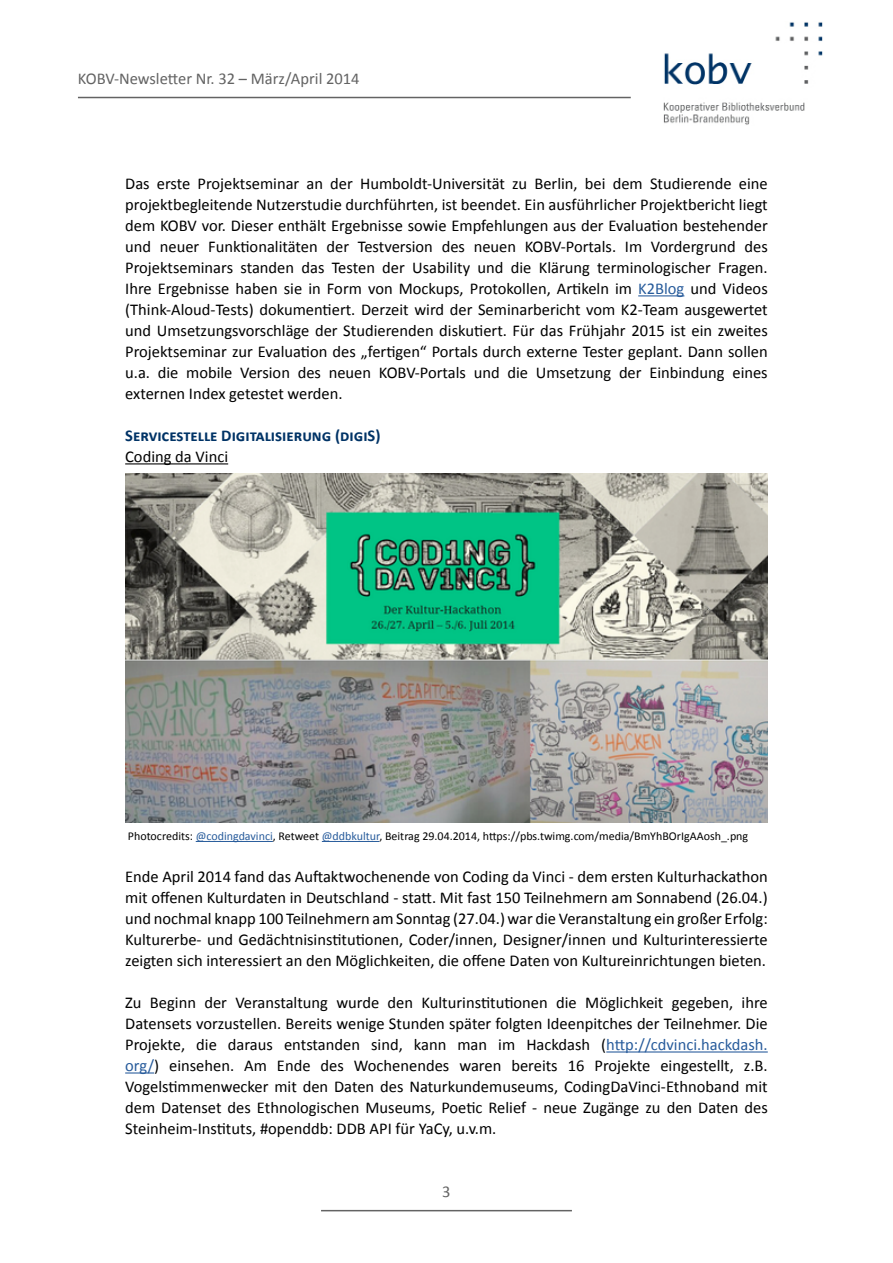
<style>
.page{position:relative;width:893px;height:1263px;background:#fff}
.page>*{position:absolute;margin:0;border:0;box-sizing:border-box;transform-origin:0 0}
.t1{font:16.5px/21px "Calibri";color:#000;text-align:justify}
.t2{font:16.5px "Calibri";color:#636363}
.t3{font:700 16.5px "Calibri";color:#036}
.t4{font:12px "Calibri";color:#000}
.s1{color:#275b9b}
</style>
<div class="page">
<img style="left:663px;top:22px;width:160px;height:103px">
<hr style="left:78px;top:97px;width:553px;height:1px;background:#636363">
<hr style="left:321px;top:1210px;width:251px;height:1px;background:#636363">
<hr style="left:638px;top:295px;width:46px;height:1px;background:#275b9b">
<hr style="left:125px;top:463px;width:103px;height:1px;background:#000">
<hr style="left:606px;top:1051px;width:162px;height:1px;background:#275b9b">
<svg style="left:125px;top:1072px;width:29px;height:1px"></svg>
<img style="left:125px;top:473px;width:643px;height:349px">
<hr style="left:196px;top:841px;width:77px;height:1px;background:#275b9b">
<hr style="left:322px;top:841px;width:57px;height:1px;background:#275b9b">
<p class="t2" style="left:78px;top:67px;width:283px">KOBV-Newsletter Nr. 32 – März/April 2014</p>
<p class="t1" style="left:125px;top:173px;width:644px">Das erste Projektseminar an der Humboldt-Universität zu Berlin, bei dem Studierende eine projektbegleitende Nutzerstudie durchführten, ist beendet. Ein ausführlicher Projektbericht liegt dem KOBV vor. Dieser enthält Ergebnisse sowie Empfehlungen aus der Evaluation bestehender und neuer Funktionalitäten der Testversion des neuen KOBV-Portals. Im Vordergrund des Projektseminars standen das Testen der Usability und die Klärung terminologischer Fragen.<br>Ihre Ergebnisse haben sie in Form von Mockups, Protokollen, Artikeln im <span class="s1">K2Blog</span> und Videos (Think-Aloud-Tests) dokumentiert. Derzeit wird der Seminarbericht vom K2-Team ausgewertet und Umsetzungsvorschläge der Studierenden diskutiert. Für das Frühjahr 2015 ist ein zweites Projektseminar zur Evaluation des „fertigen“ Portals durch externe Tester geplant. Dann sollen u.a. die mobile Version des neuen KOBV-Portals und die Umsetzung der Einbindung eines externen Index getestet werden.</p>
<p class="t3" style="left:125px;top:424px;width:257px">Servicestelle Digitalisierung (digiS)</p>
<p class="t1" style="left:125px;top:446px;width:104px">Coding da Vinci</p>
<p class="t4" style="left:128px;top:828px;width:622px">Photocredits: <span class="s1">@codingdavinci</span>, Retweet <span class="s1">@ddbkultur</span>, Beitrag 29.04.2014, https://pbs.twimg.com/media/BmYhBOrIgAAosh_.png</p>
<p class="t1" style="left:125px;top:866px;width:644px">Ende April 2014 fand das Auftaktwochenende von Coding da Vinci - dem ersten Kulturhackathon mit offenen Kulturdaten in Deutschland - statt. Mit fast 150 Teilnehmern am Sonnabend (26.04.) und nochmal knapp 100 Teilnehmern am Sonntag (27.04.) war die Veranstaltung ein großer Erfolg:<br>Kulturerbe- und Gedächtnisinstitutionen, Coder/innen, Designer/innen und Kulturinteressierte zeigten sich interessiert an den Möglichkeiten, die offene Daten von Kultureinrichtungen bieten.</p>
<p class="t1" style="left:125px;top:992px;width:644px">Zu Beginn der Veranstaltung wurde den Kulturinstitutionen die Möglichkeit gegeben, ihre Datensets vorzustellen. Bereits wenige Stunden später folgten Ideenpitches der Teilnehmer. Die Projekte, die daraus entstanden sind, kann man im Hackdash (<span class="s1">http://cdvinci.hackdash. org/</span>) einsehen. Am Ende des Wochenendes waren bereits 16 Projekte eingestellt, z.B.<br>Vogelstimmenwecker mit den Daten des Naturkundemuseums, CodingDaVinci-Ethnoband mit dem Datenset des Ethnologischen Museums, Poetic Relief - neue Zugänge zu den Daten des Steinheim-Instituts, #openddb: DDB API für YaCy, u.v.m.</p>
<p class="t2" style="left:442px;top:1180px;width:10px">3</p>
</div>
